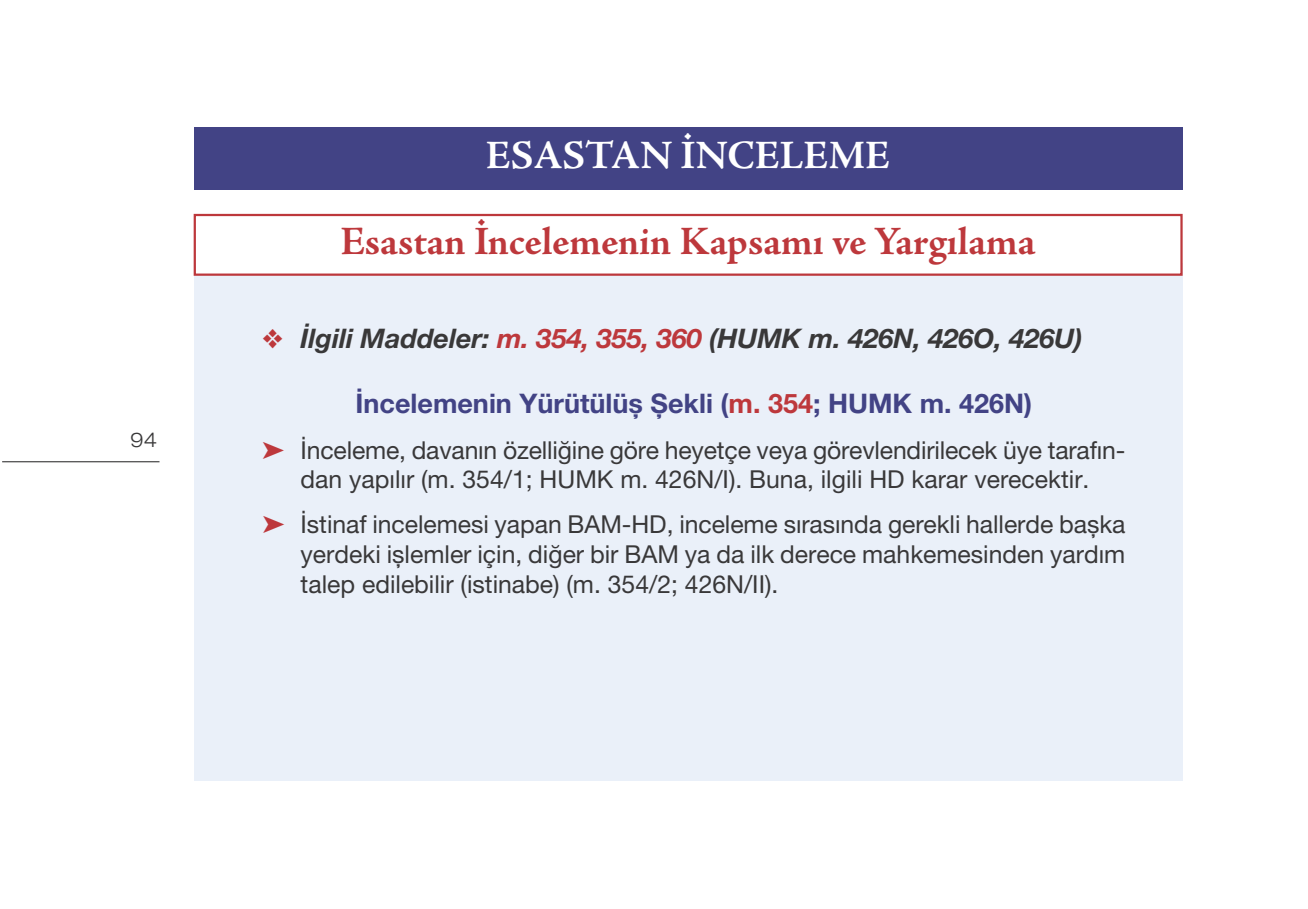
<style>
.page{position:relative;width:1308px;height:909px;background:#fff}
.page>*{position:absolute;margin:0;border:0;box-sizing:border-box;transform-origin:0 0}
.t1{font:700 40.5px "Adobe Jenson Pro";letter-spacing:-.005em;color:#bd383c}
.t2{font:700 40.5px "Adobe Jenson Pro";color:#fff}
.t3{font:italic 700 27px "Helvetica Neue LT Pro";color:#393839}
.t4{font:700 27px "Helvetica Neue LT Pro";color:#424385}
.t5{font:24.75px/29.7px "Helvetica Neue LT Pro";color:#393839;text-align:center}
.t6{font:300 expanded 20.25px "Helvetica Neue LT Pro";color:#393839}
.s1{color:#bd383c}
</style>
<div class="page">
<hr style="left:2px;top:461px;width:157px;height:1px;background:#393839">
<div style="left:193px;top:263px;width:989px;height:518px;background:#eaf0f9"></div>
<div style="left:193px;top:128px;width:989px;height:62px;background:#424385"></div>
<div style="left:196px;top:216px;width:984px;height:57px;background:#fff"></div>
<div style="left:194px;top:214px;width:988px;height:62px;border:2px solid #bd383c"></div>
<p class="t6" style="left:130px;top:433px;width:29px">94</p>
<h1 class="t2" style="left:486px;top:140px;width:405px">ESASTAN İNCELEME</h1>
<h1 class="t1" style="left:340px;top:226px;width:697px">Esastan İncelemenin Kapsamı ve Yargılama</h1>
<p class="t3" style="left:262px;top:329px;width:821px"><span class="s1">❖</span> İlgili Maddeler: <span class="s1">m. 354, 355, 360</span> (HUMK m. 426N, 426O, 426U)</p>
<p class="t4" style="left:355px;top:393px;width:678px">İncelemenin Yürütülüş Şekli (<span class="s1">m. 354</span>; HUMK m. 426N)</p>
<p class="t5" style="left:262px;top:437px;width:864px"><span class="s1">➤</span> İnceleme, davanın özelliğine göre heyetçe veya görevlendirilecek üye tarafın&shy;dan yapılır (m. 354/1; HUMK m. 426N/I). Buna, ilgili HD karar verecektir.</p>
<p class="t5" style="left:300px;top:512px;width:826px;text-align:justify;text-indent:-38px"><span class="s1">➤</span> İstinaf incelemesi yapan BAM-HD, inceleme sırasında gerekli hallerde başka yerdeki işlemler için, diğer bir BAM ya da ilk derece mahkemesinden yardım talep edilebilir (istinabe) (m. 354/2; 426N/II).</p>
</div>
